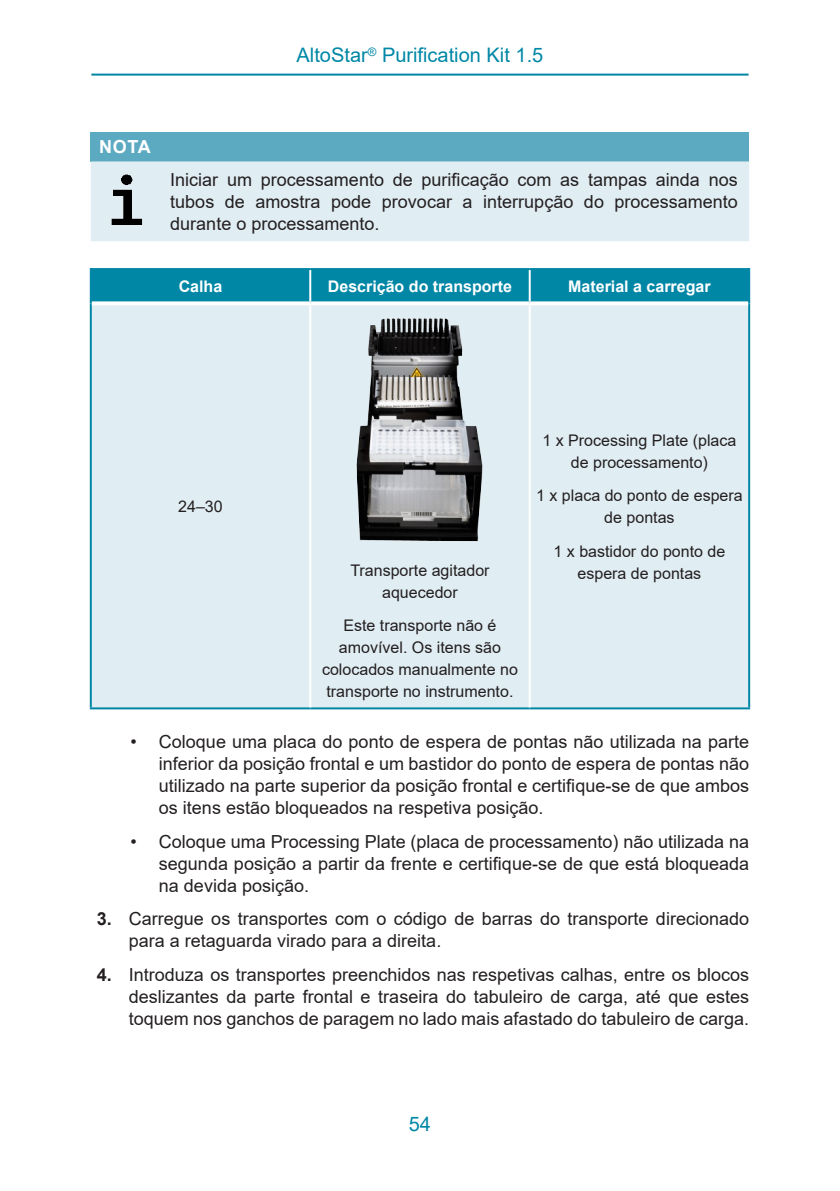
<style>
.page{position:relative;width:840px;height:1191px;background:#fff}
.page>*{position:absolute;margin:0;border:0;box-sizing:border-box;transform-origin:0 0}
.Seitenkopf{font:20px "Arial";color:#0087a6}
.Note_para{font:18px/22px "Arial";color:#231f20;text-align:justify}
.Note_Titel{font:700 18px "Arial";color:#fff}
.Mengentext_zentriert{font:16px/22px "Arial";color:#231f20;text-align:center}
.Kopfzeile{font:700 16px "Arial";color:#fff}
.s1{font-weight:700}
</style>
<div class="page">
<hr style="left:91px;top:74px;width:657px;height:2px;background:#0087a6">
<div style="left:91px;top:132px;width:657px;height:29px;background:#5caac2"></div>
<div style="left:91px;top:161px;width:657px;height:80px;background:#e0edf3"></div>
<img style="left:94px;top:170px;width:62px;height:62px">
<div style="left:92px;top:270px;width:655px;height:31px;background:#0087a6"></div>
<div style="left:92px;top:305px;width:655px;height:402px;background:#e0edf3"></div>
<hr style="left:90px;top:303px;width:2px;height:404px;background:#0087a6">
<hr style="left:90px;top:707px;width:220px;height:2px;background:#0087a6">
<hr style="left:310px;top:707px;width:219px;height:2px;background:#0087a6">
<hr style="left:529px;top:707px;width:220px;height:2px;background:#0087a6">
<hr style="left:90px;top:268px;width:220px;height:2px;background:#0087a6">
<hr style="left:90px;top:270px;width:2px;height:33px;background:#0087a6">
<svg style="left:92px;top:301px;width:218px;height:1px"></svg>
<hr style="left:310px;top:268px;width:219px;height:2px;background:#0087a6">
<hr style="left:309px;top:270px;width:2px;height:31px;background:#fff">
<svg style="left:310px;top:301px;width:219px;height:3px"></svg>
<hr style="left:529px;top:268px;width:220px;height:2px;background:#0087a6">
<hr style="left:747px;top:270px;width:2px;height:33px;background:#0087a6">
<hr style="left:747px;top:303px;width:2px;height:404px;background:#0087a6">
<hr style="left:528px;top:270px;width:2px;height:31px;background:#fff">
<hr style="left:309px;top:305px;width:2px;height:402px;background:#fff">
<hr style="left:528px;top:305px;width:2px;height:402px;background:#fff">
<svg style="left:529px;top:301px;width:218px;height:3px"></svg>
<img style="left:355px;top:316px;width:129px;height:226px">
<p class="Seitenkopf" style="left:296px;top:41px;width:248px">AltoStar<sup>®</sup> Purification Kit 1.5</p>
<p class="Note_Titel" style="left:99px;top:134px;width:53px">NOTA</p>
<p class="Note_para" style="left:170px;top:168px;width:568px">Iniciar um processamento de purificação com as tampas ainda nos tubos de amostra pode provocar a interrupção do processamento durante o processamento.</p>
<p class="Kopfzeile" style="left:179px;top:275px;width:45px">Calha</p>
<p class="Kopfzeile" style="left:328px;top:275px;width:186px">Descrição do transporte</p>
<p class="Kopfzeile" style="left:568px;top:275px;width:144px">Material a carregar</p>
<p class="Mengentext_zentriert" style="left:178px;top:495px;width:46px">24–30</p>
<p class="Mengentext_zentriert" style="left:350px;top:559px;width:141px">Transporte agitador aquecedor</p>
<p class="Mengentext_zentriert" style="left:322px;top:614px;width:197px">Este transporte não é amovível. Os itens são colocados manualmente no transporte no instrumento.</p>
<p class="Mengentext_zentriert" style="left:542px;top:429px;width:195px">1 x Processing Plate (placa de processamento)</p>
<p class="Mengentext_zentriert" style="left:536px;top:484px;width:208px">1 x placa do ponto de espera de pontas</p>
<p class="Mengentext_zentriert" style="left:553px;top:540px;width:173px">1 x bastidor do ponto de espera de pontas</p>
<p class="Note_para" style="left:159px;top:731px;width:591px;text-indent:-28px">• Coloque uma placa do ponto de espera de pontas não utilizada na parte inferior da posição frontal e um bastidor do ponto de espera de pontas não utilizado na parte superior da posição frontal e certifique-se de que ambos os itens estão bloqueados na respetiva posição.</p>
<p class="Note_para" style="left:159px;top:830px;width:591px;text-indent:-28px">• Coloque uma Processing Plate (placa de processamento) não utilizada na segunda posição a partir da frente e certifique-se de que está bloqueada na devida posição.</p>
<p class="Note_para" style="left:129px;top:907px;width:621px;text-indent:-32px"><span class="s1">3.</span> Carregue os transportes com o código de barras do transporte direcionado para a retaguarda virado para a direita.</p>
<p class="Note_para" style="left:129px;top:963px;width:621px;text-indent:-32px"><span class="s1">4.</span> Introduza os transportes preenchidos nas respetivas calhas, entre os blocos deslizantes da parte frontal e traseira do tabuleiro de carga, até que estes toquem nos ganchos de paragem no lado mais afastado do tabuleiro de carga.</p>
<p class="Seitenkopf" style="left:408px;top:1110px;width:24px">54</p>
</div>
